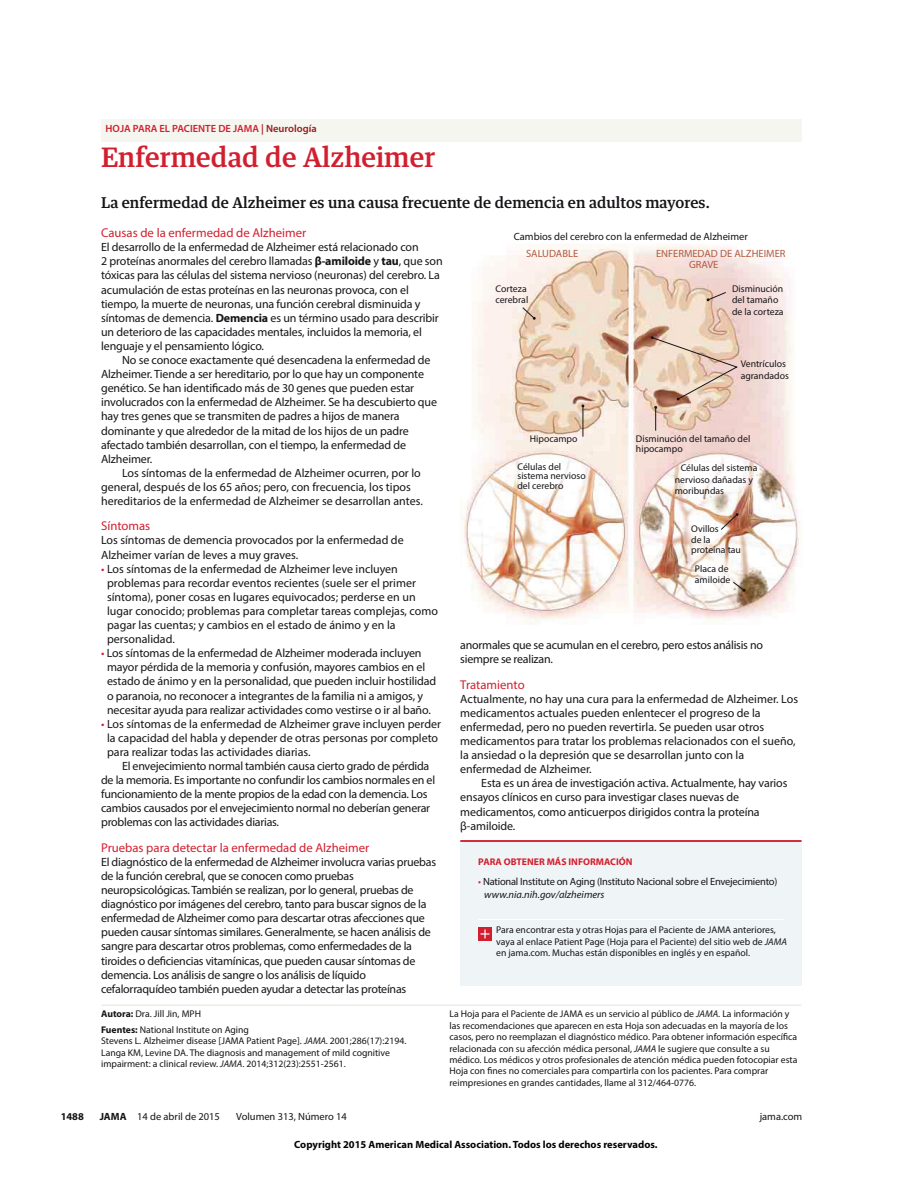
<style>
.page{position:relative;width:918px;height:1188px;background:#fff}
.page>*{position:absolute;margin:0;border:0;box-sizing:border-box;transform-origin:0 0}
.t1{font:500 27px "Guardian Text Egyp";color:#d21f2f}
.t2{font:500 15px "Guardian Text Egyp";color:#171418}
.t3{font:12.75px "Myriad Pro";color:#d21f2f}
.t4{font:12px/14.1px "Myriad Pro";letter-spacing:-.01em;color:#171418}
.t5{font:10.5px/12.8px "Myriad Pro";letter-spacing:-.005em;color:#171418}
.t6{font:700 10.5px "Myriad Pro";color:#040503}
.t7{font:600 10.5px "Myriad Pro";color:#d21f2f}
.t8{font:10.5px/11.4px "Myriad Pro";color:#b2593c}
.t9{font:700 10.5px "Myriad Pro";color:#171418}
.t10{font:9.75px/11.4px "Myriad Pro";color:#171418}
.t11{font:700 9.75px "Myriad Pro";color:#d21f2f}
.s1{color:#991b1e}
.s2{font-weight:700}
.s3{font-weight:700;font-size:11.55px}
.s4{color:#d21f2f}
.s5{font-style:italic}
.s6{color:#fff}
</style>
<div class="page">
<div style="left:460px;top:840px;width:342px;height:137px;background:#eff5f7"></div>
<div style="left:460px;top:977px;width:342px;height:9px;background:#eff5f7"></div>
<hr style="left:460px;top:840px;width:342px;height:2px;background:#d21f2f">
<hr style="left:478px;top:919px;width:306px;height:1px;background:#fff">
<div style="left:478px;top:927px;width:14px;height:14px;background:#d21f2f"></div>
<svg style="left:481px;top:929px;width:9px;height:9px"></svg>
<hr style="left:101px;top:1005px;width:701px;height:1px;background:#edede6">
<img style="left:462px;top:245px;width:339px;height:379px">
<svg style="left:522px;top:307px;width:14px;height:13px"></svg>
<hr style="left:583px;top:406px;width:1px;height:31px;background:#171418">
<svg style="left:654px;top:406px;width:3px;height:25px"></svg>
<svg style="left:707px;top:291px;width:20px;height:10px"></svg>
<svg style="left:732px;top:581px;width:14px;height:11px"></svg>
<svg style="left:720px;top:513px;width:19px;height:18px"></svg>
<svg style="left:651px;top:336px;width:88px;height:64px;background:#e0c6b2"></svg>
<div style="left:101px;top:119px;width:701px;height:23px;background:#f5f6ef"></div>
<p class="t7" style="left:106px;top:122px;width:213px">HOJA PARA EL PACIENTE DE JAMA <span class="s1">| Neurología</span></p>
<h1 class="t1" style="left:101px;top:135px;width:336px">Enfermedad de Alzheimer</h1>
<p class="t2" style="left:101px;top:190px;width:611px">La enfermedad de Alzheimer es una causa frecuente de demencia en adultos mayores.</p>
<p class="t3" style="left:101px;top:225px;width:207px">Causas de la enfermedad de Alzheimer</p>
<p class="t4" style="left:101px;top:240px;width:343px">El desarrollo de la enfermedad de Alzheimer está relacionado con<br>2 proteínas anormales del cerebro llamadas <span class="s2">β</span><span class="s3">-</span><span class="s2">amiloide</span> y <span class="s2">tau</span>, que son tóxicas para las células del sistema nervioso (neuronas) del cerebro. La acumulación de estas proteínas en las neuronas provoca, con el tiempo, la muerte de neuronas, una función cerebral disminuida y síntomas de demencia. <span class="s2">Demencia</span> es un término usado para describir un deterioro de las capacidades mentales, incluidos la memoria, el lenguaje y el pensamiento lógico.</p>
<p class="t4" style="left:101px;top:353px;width:337px;text-indent:21px">No se conoce exactamente qué desencadena la enfermedad de Alzheimer. Tiende a ser hereditario, por lo que hay un componente genético. Se han identificado más de 30 genes que pueden estar involucrados con la enfermedad de Alzheimer. Se ha descubierto que hay tres genes que se transmiten de padres a hijos de manera dominante y que alrededor de la mitad de los hijos de un padre afectado también desarrollan, con el tiempo, la enfermedad de Alzheimer.</p>
<p class="t4" style="left:101px;top:466px;width:323px;text-indent:21px">Los síntomas de la enfermedad de Alzheimer ocurren, por lo general, después de los 65 años; pero, con frecuencia, los tipos hereditarios de la enfermedad de Alzheimer se desarrollan antes.</p>
<p class="t3" style="left:101px;top:518px;width:51px">Síntomas</p>
<p class="t4" style="left:101px;top:533px;width:304px">Los síntomas de demencia provocados por la enfermedad de<br>Alzheimer varían de leves a muy graves.</p>
<p class="t4" style="left:107px;top:561px;width:332px;text-indent:-6px"><span class="s4">•</span> Los síntomas de la enfermedad de Alzheimer leve incluyen problemas para recordar eventos recientes (suele ser el primer síntoma), poner cosas en lugares equivocados; perderse en un lugar conocido; problemas para completar tareas complejas, como pagar las cuentas; y cambios en el estado de ánimo y en la personalidad.</p>
<p class="t4" style="left:107px;top:646px;width:331px;text-indent:-6px"><span class="s4">•</span> Los síntomas de la enfermedad de Alzheimer moderada incluyen mayor pérdida de la memoria y confusión, mayores cambios en el estado de ánimo y en la personalidad, que pueden incluir hostilidad o paranoia, no reconocer a integrantes de la familia ni a amigos, y necesitar ayuda para realizar actividades como vestirse o ir al baño.</p>
<p class="t4" style="left:107px;top:716px;width:335px;text-indent:-6px"><span class="s4">•</span> Los síntomas de la enfermedad de Alzheimer grave incluyen perder la capacidad del habla y depender de otras personas por completo para realizar todas las actividades diarias.</p>
<p class="t4" style="left:101px;top:759px;width:336px;text-indent:21px">El envejecimiento normal también causa cierto grado de pérdida de la memoria. Es importante no confundir los cambios normales en el funcionamiento de la mente propios de la edad con la demencia. Los cambios causados por el envejecimiento normal no deberían generar problemas con las actividades diarias.</p>
<p class="t3" style="left:101px;top:840px;width:270px">Pruebas para detectar la enfermedad de Alzheimer</p>
<p class="t4" style="left:101px;top:855px;width:336px">El diagnóstico de la enfermedad de Alzheimer involucra varias pruebas de la función cerebral, que se conocen como pruebas neuropsicológicas. También se realizan, por lo general, pruebas de diagnóstico por imágenes del cerebro, tanto para buscar signos de la enfermedad de Alzheimer como para descartar otras afecciones que pueden causar síntomas similares. Generalmente, se hacen análisis de sangre para descartar otros problemas, como enfermedades de la tiroides o deficiencias vitamínicas, que pueden causar síntomas de demencia. Los análisis de sangre o los análisis de líquido cefalorraquídeo también pueden ayudar a detectar las proteínas</p>
<p class="t10" style="left:101px;top:1006px;width:150px;line-height:15.6px"><span class="s2">Autora:</span> Dra. Jill Jin, MPH<br><span class="s2">Fuentes:</span> National Institute on Aging</p>
<p class="t10" style="left:101px;top:1035px;width:307px">Stevens L. Alzheimer disease [JAMA Patient Page]. <span class="s5">JAMA.</span> 2001;286(17):2194.<br>Langa KM, Levine DA. The diagnosis and management of mild cognitive impairment: a clinical review. <span class="s5">JAMA</span>. 2014;312(23):2551-2561.</p>
<p class="t5" style="left:514px;top:230px;width:235px">Cambios del cerebro con la enfermedad de Alzheimer</p>
<p class="t8" style="left:526px;top:247px;width:54px">SALUDABLE</p>
<p class="t10" style="left:495px;top:283px;width:34px">Corteza cerebral</p>
<p class="t10" style="left:732px;top:283px;width:53px">Disminución del tamaño de la corteza</p>
<p class="t8" style="left:689px;top:247px;width:98px;text-indent:-33px">ENFERMEDAD DE ALZHEIMER<br>GRAVE</p>
<p class="t10" style="left:741px;top:358px;width:50px">Ventrículos agrandados</p>
<p class="t10" style="left:530px;top:433px;width:49px">Hipocampo</p>
<p class="t10" style="left:636px;top:434px;width:116px;line-height:9.8px">Disminución del tamaño del hipocampo</p>
<p class="t10" style="left:517px;top:461px;width:70px;line-height:9.8px">Células del sistema nervioso del cerebro</p>
<p class="t10" style="left:675px;top:462px;width:84px;text-indent:6px">Células del sistema nervioso dañadas y moribundas</p>
<p class="t10" style="left:691px;top:523px;width:29px">Ovillos de la</p>
<p class="t10" style="left:695px;top:541px;width:48px;line-height:18.5px;text-indent:-4px">proteína tau<br>Placa de</p>
<p class="t10" style="left:695px;top:574px;width:37px">amiloide</p>
<p class="t4" style="left:460px;top:638px;width:304px">anormales que se acumulan en el cerebro, pero estos análisis no siempre se realizan.</p>
<p class="t3" style="left:460px;top:677px;width:66px">Tratamiento</p>
<p class="t4" style="left:460px;top:692px;width:339px">Actualmente, no hay una cura para la enfermedad de Alzheimer. Los medicamentos actuales pueden enlentecer el progreso de la enfermedad, pero no pueden revertirla. Se pueden usar otros medicamentos para tratar los problemas relacionados con el sueño, la ansiedad o la depresión que se desarrollan junto con la enfermedad de Alzheimer.</p>
<p class="t4" style="left:460px;top:776px;width:329px;text-indent:21px">Esta es un área de investigación activa. Actualmente, hay varios ensayos clínicos en curso para investigar clases nuevas de medicamentos, como anticuerpos dirigidos contra la proteína β-amiloide.</p>
<p class="t11" style="left:478px;top:855px;width:156px">PARA OBTENER MÁS INFORMACIÓN</p>
<p class="t5" style="left:484px;top:875px;width:295px;text-indent:-6px"><span class="s4">•</span> National Institute on Aging (Instituto Nacional sobre el Envejecimiento) <span class="s5">www.nia.nih.gov/alzheimers</span></p>
<p class="t10" style="left:496px;top:924px;width:292px">Para encontrar esta y otras Hojas para el Paciente de JAMA anteriores, vaya al enlace Patient Page (Hoja para el Paciente) del sitio web de <span class="s5">JAMA </span>en jama.com. Muchas están disponibles en inglés y en español.</p>
<p class="t10" style="left:449px;top:1008px;width:349px">La Hoja para el Paciente de JAMA es un servicio al público de <span class="s5">JAMA</span>. La información y las recomendaciones que aparecen en esta Hoja son adecuadas en la mayoría de los casos, pero no reemplazan el diagnóstico médico. Para obtener información específica relacionada con su afección médica personal, <span class="s5">JAMA</span> le sugiere que consulte a su médico. Los médicos y otros profesionales de atención médica pueden fotocopiar esta Hoja con fines no comerciales para compartirla con los pacientes. Para comprar reimpresiones en grandes cantidades, llame al 312/464-0776.</p>
<p class="t9" style="left:61px;top:1109px;width:25px">1488</p>
<p class="t5" style="left:100px;top:1110px;width:122px"><span class="s2">JAMA</span> 14 de abril de 2015</p>
<p class="t5" style="left:236px;top:1110px;width:175px">Volumen 313, Número 14 <span class="s6">(Reimpresión)</span></p>
<p class="t5" style="left:760px;top:1110px;width:44px">jama.com</p>
<p class="t6" style="left:294px;top:1137px;width:365px">Copyright 2015 American Medical Association. Todos los derechos reservados.</p>
</div>
